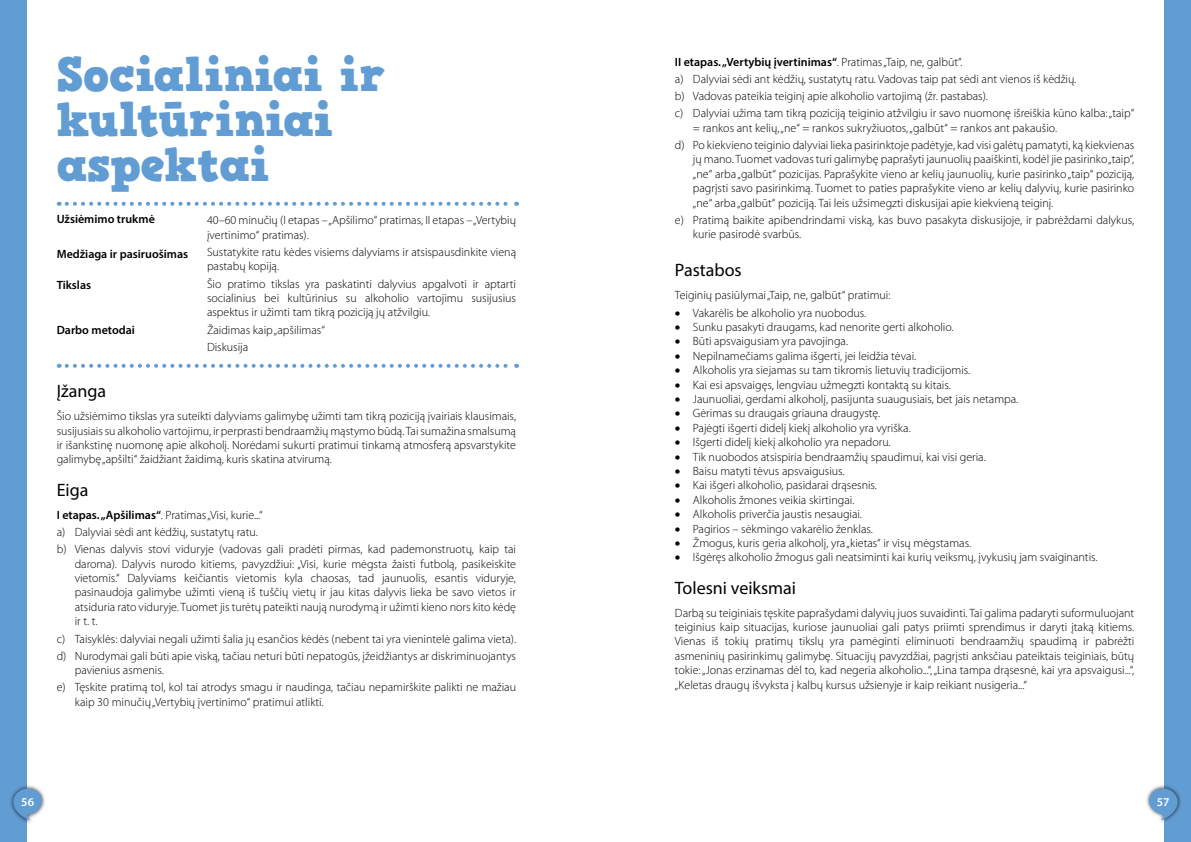
<style>
.page{position:relative;width:1191px;height:842px;background:#fff}
.page>*{position:absolute;margin:0;border:0;box-sizing:border-box;transform-origin:0 0}
.t1{font:47px/45px "HVD Comic Serif Pro";color:#619cd3}
.t2{font:18px "Myriad Pro";color:#000}
.t3{font:300 12px/14.4px "Myriad Pro";color:#000}
.t4{font:600 12px "Myriad Pro";color:#000}
.t5{font:600 12px "Myriad Pro";color:#fff}
.s1{font-weight:600}
</style>
<div class="page">
<div style="left:0;top:0;width:27px;height:842px;background:#619cd3"></div>
<div style="left:9px;top:784px;width:37px;height:40px;background:#000;opacity:.75"></div>
<svg style="left:12px;top:788px;width:31px;height:32px"></svg>
<div style="left:1163px;top:0;width:28px;height:842px;background:#619cd3"></div>
<div style="left:1145px;top:784px;width:36px;height:40px;background:#000;opacity:.75"></div>
<svg style="left:1147px;top:788px;width:32px;height:32px"></svg>
<svg style="left:67px;top:202px;width:450px;height:4px"></svg>
<svg style="left:67px;top:364px;width:450px;height:4px"></svg>
<h1 class="t1" style="left:57px;top:53px;width:331px">Socialiniai ir kultūriniai aspektai</h1>
<p class="t3" style="left:207px;top:213px;width:311px">40–60 minučių (I etapas – „Apšilimo“ pratimas, II etapas – „Vertybių įvertinimo“ pratimas).</p>
<p class="t3" style="left:207px;top:245px;width:311px">Sustatykite ratu kėdes visiems dalyviams ir atsispausdinkite vieną pastabų kopiją.</p>
<p class="t3" style="left:207px;top:276px;width:310px;text-align:justify">Šio pratimo tikslas yra paskatinti dalyvius apgalvoti ir aptarti socialinius bei kultūrinius su alkoholio vartojimu susijusius aspektus ir užimti tam tikrą poziciją jų atžvilgiu.</p>
<p class="t3" style="left:207px;top:321px;width:119px;line-height:17.2px">Žaidimas kaip „apšilimas“<br>Diskusija</p>
<h2 class="t2" style="left:57px;top:380px;width:51px">Įžanga</h2>
<p class="t3" style="left:57px;top:409px;width:461px;text-align:justify">Šio užsiėmimo tikslas yra suteikti dalyviams galimybę užimti tam tikrą poziciją įvairiais klausimais, susijusiais su alkoholio vartojimu, ir perprasti bendraamžių mąstymo būdą. Tai sumažina smalsumą ir išankstinę nuomonę apie alkoholį. Norėdami sukurti pratimui tinkamą atmosferą apsvarstykite galimybę „apšilti“ žaidžiant žaidimą, kuris skatina atvirumą.</p>
<h2 class="t2" style="left:57px;top:479px;width:33px">Eiga</h2>
<p class="t3" style="left:57px;top:506px;width:461px;line-height:17.2px"><span class="s1">I etapas. „Apšilimas“</span>. Pratimas „Visi, kurie...“<br>a) Dalyviai sėdi ant kėdžių, sustatytų ratu.<br>b) Vienas dalyvis stovi viduryje (vadovas gali pradėti pirmas, kad pademonstruotų, kaip tai</p>
<p class="t3" style="left:75px;top:556px;width:443px;text-align:justify">daroma). Dalyvis nurodo kitiems, pavyzdžiui: „Visi, kurie mėgsta žaisti futbolą, pasikeiskite vietomis.“ Dalyviams keičiantis vietomis kyla chaosas, tad jaunuolis, esantis viduryje, pasinaudoja galimybe užimti vieną iš tuščių vietų ir jau kitas dalyvis lieka be savo vietos ir atsiduria rato viduryje. Tuomet jis turėtų pateikti naują nurodymą ir užimti kieno nors kito kėdę ir t. t.</p>
<p class="t3" style="left:57px;top:630px;width:461px;line-height:17.2px">c) Taisyklės: dalyviai negali užimti šalia jų esančios kėdės (nebent tai yra vienintelė galima vieta). d) Nurodymai gali būti apie viską, tačiau neturi būti nepatogūs, įžeidžiantys ar diskriminuojantys</p>
<p class="t3" style="left:57px;top:661px;width:461px;line-height:17.2px;text-indent:18px">pavienius asmenis.<br>e) Tęskite pratimą tol, kol tai atrodys smagu ir naudinga, tačiau nepamirškite palikti ne mažiau</p>
<p class="t3" style="left:75px;top:694px;width:250px">kaip 30 minučių „Vertybių įvertinimo“ pratimui atlikti.</p>
<p class="t4" style="left:57px;top:212px;width:100px">Užsiėmimo trukmė</p>
<p class="t4" style="left:57px;top:246px;width:133px">Medžiaga ir pasiruošimas</p>
<p class="t4" style="left:57px;top:278px;width:36px">Tikslas</p>
<p class="t4" style="left:57px;top:322px;width:80px">Darbo metodai</p>
<p class="t3" style="left:675px;top:53px;width:461px;line-height:17.2px"><span class="s1">II etapas. „Vertybių įvertinimas“</span>. Pratimas „Taip, ne, galbūt“.<br>a) Dalyviai sėdi ant kėdžių, sustatytų ratu. Vadovas taip pat sėdi ant vienos iš kėdžių.<br>b) Vadovas pateikia teiginį apie alkoholio vartojimą (žr. pastabas).<br>c) Dalyviai užima tam tikrą poziciją teiginio atžvilgiu ir savo nuomonę išreiškia kūno kalba: „taip“</p>
<p class="t3" style="left:675px;top:119px;width:461px;line-height:17.2px;text-indent:18px">= rankos ant kelių, „ne“ = rankos sukryžiuotos, „galbūt“ = rankos ant pakaušio.<br>d) Po kiekvieno teiginio dalyviai lieka pasirinktoje padėtyje, kad visi galėtų pamatyti, ką kiekvienas</p>
<p class="t3" style="left:693px;top:152px;width:443px;text-align:justify">jų mano. Tuomet vadovas turi galimybę paprašyti jaunuolių paaiškinti, kodėl jie pasirinko „taip“, „ne“ arba „galbūt“ pozicijas. Paprašykite vieno ar kelių jaunuolių, kurie pasirinko „taip“ poziciją, pagrįsti savo pasirinkimą. Tuomet to paties paprašykite vieno ar kelių dalyvių, kurie pasirinko „ne“ arba „galbūt“ poziciją. Tai leis užsimegzti diskusijai apie kiekvieną teiginį.</p>
<p class="t3" style="left:693px;top:213px;width:443px;text-indent:-18px">e) Pratimą baikite apibendrindami viską, kas buvo pasakyta diskusijoje, ir pabrėždami dalykus, kurie pasirodė svarbūs.</p>
<h2 class="t2" style="left:675px;top:259px;width:68px">Pastabos</h2>
<p class="t3" style="left:675px;top:288px;width:217px">Teiginių pasiūlymai „Taip, ne, galbūt“ pratimui:</p>
<p class="t3" style="left:675px;top:305px;width:193px">• Vakarėlis be alkoholio yra nuobodus.</p>
<p class="t3" style="left:675px;top:320px;width:280px">• Sunku pasakyti draugams, kad nenorite gerti alkoholio.</p>
<p class="t3" style="left:675px;top:334px;width:175px">• Būti apsvaigusiam yra pavojinga.</p>
<p class="t3" style="left:675px;top:348px;width:243px">• Nepilnamečiams galima išgerti, jei leidžia tėvai.</p>
<p class="t3" style="left:675px;top:363px;width:297px">• Alkoholis yra siejamas su tam tikromis lietuvių tradicijomis.</p>
<p class="t3" style="left:675px;top:377px;width:277px">• Kai esi apsvaigęs, lengviau užmegzti kontaktą su kitais.</p>
<p class="t3" style="left:675px;top:392px;width:345px">• Jaunuoliai, gerdami alkoholį, pasijunta suaugusiais, bet jais netampa.</p>
<p class="t3" style="left:675px;top:406px;width:207px">• Gėrimas su draugais griauna draugystę.</p>
<p class="t3" style="left:675px;top:420px;width:237px">• Pajėgti išgerti didelį kiekį alkoholio yra vyriška.</p>
<p class="t3" style="left:675px;top:435px;width:217px">• Išgerti didelį kiekį alkoholio yra nepadoru.</p>
<p class="t3" style="left:675px;top:449px;width:312px">• Tik nuobodos atsispiria bendraamžių spaudimui, kai visi geria.</p>
<p class="t3" style="left:675px;top:464px;width:171px">• Baisu matyti tėvus apsvaigusius.</p>
<p class="t3" style="left:675px;top:478px;width:204px">• Kai išgeri alkoholio, pasidarai drąsesnis.</p>
<p class="t3" style="left:675px;top:492px;width:181px">• Alkoholis žmones veikia skirtingai.</p>
<p class="t3" style="left:675px;top:507px;width:189px">• Alkoholis priverčia jaustis nesaugiai.</p>
<p class="t3" style="left:675px;top:521px;width:199px">• Pagirios – sėkmingo vakarėlio ženklas.</p>
<p class="t3" style="left:675px;top:536px;width:298px">• Žmogus, kuris geria alkoholį, yra „kietas“ ir visų mėgstamas.</p>
<p class="t3" style="left:675px;top:550px;width:424px">• Išgėręs alkoholio žmogus gali neatsiminti kai kurių veiksmų, įvykusių jam svaiginantis.</p>
<h2 class="t2" style="left:675px;top:577px;width:123px">Tolesni veiksmai</h2>
<p class="t3" style="left:675px;top:605px;width:461px;text-align:justify">Darbą su teiginiais tęskite paprašydami dalyvių juos suvaidinti. Tai galima padaryti suformuluojant teiginius kaip situacijas, kuriose jaunuoliai gali patys priimti sprendimus ir daryti įtaką kitiems.<br>Vienas iš tokių pratimų tikslų yra pamėginti eliminuoti bendraamžių spaudimą ir pabrėžti asmeninių pasirinkimų galimybę. Situacijų pavyzdžiai, pagrįsti anksčiau pateiktais teiginiais, būtų tokie: „Jonas erzinamas dėl to, kad negeria alkoholio...“, „Lina tampa drąsesnė, kai yra apsvaigusi...“, „Keletas draugų išvyksta į kalbų kursus užsienyje ir kaip reikiant nusigeria...“</p>
<p class="t5" style="left:21px;top:794px;width:14px">56</p>
<p class="t5" style="left:1156px;top:795px;width:14px">57</p>
</div>
